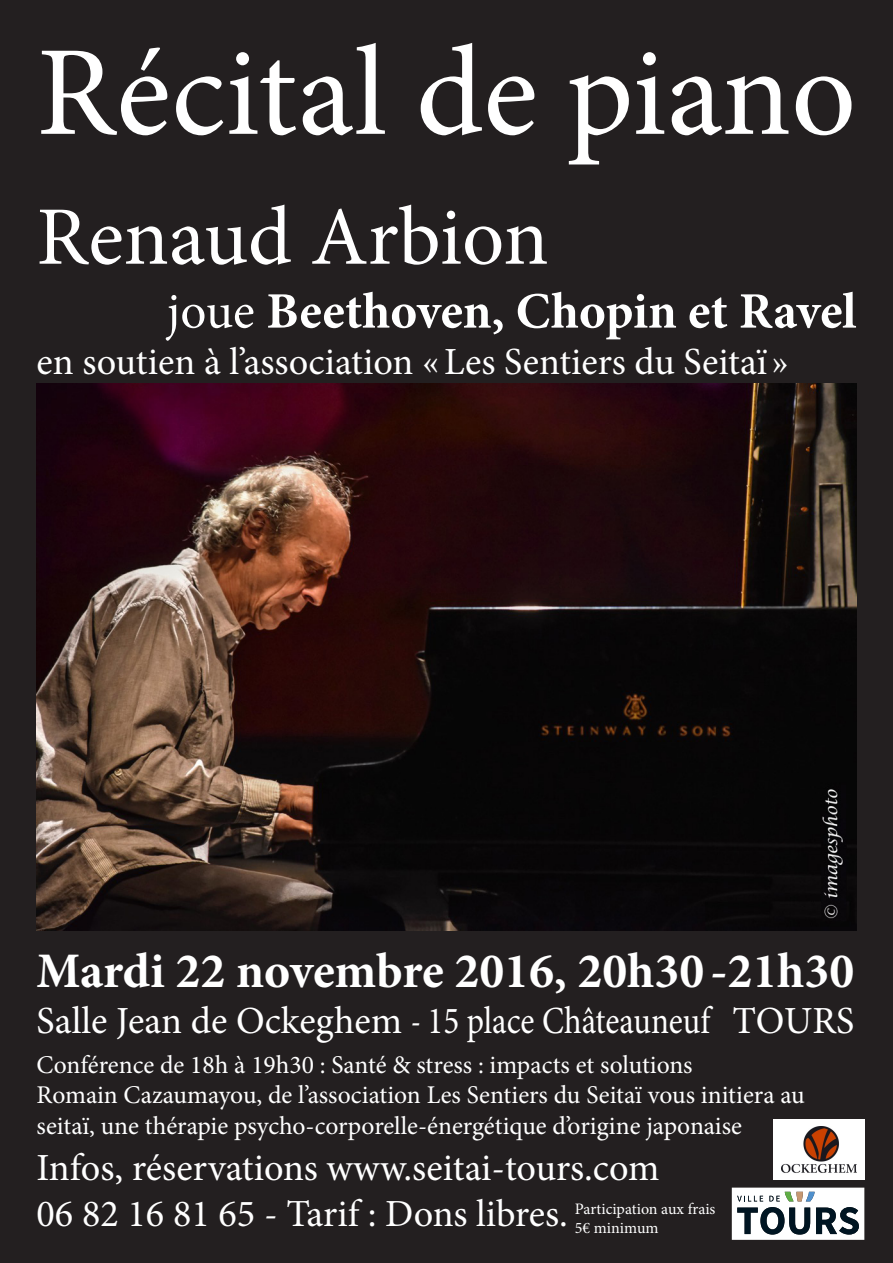
<style>
.page{position:relative;width:893px;height:1263px;background:#231f20}
.page>*{position:absolute;margin:0;border:0;box-sizing:border-box;transform-origin:0 0}
.t1{font:127.8px "Minion Pro";color:#fff}
.t2{font:83.1px "Minion Pro";color:#fff}
.t3{font:700 51.15px "Minion Pro";color:#fff}
.t4{font:700 49.8px "Minion Pro";color:#fff}
.t5{font:38.4px "Minion Pro";color:#fff}
.t6{font:25.5px/30.6px "Minion Pro";color:#fff}
.t7{font:15.9px/19.2px "Minion Pro";color:#fff}
.s1{font-weight:400}
</style>
<div class="page">
<img style="left:36px;top:384px;width:820px;height:547px">
<svg style="left:732px;top:1187px;width:132px;height:53px;background:#b7bdbf"></svg>
<div style="left:773px;top:1120px;width:91px;height:60px;background:#fff"></div>
<img style="left:781px;top:1126px;width:75px;height:47px">
<p class="t1" style="left:36px;top:7px;width:821px">Récital de piano</p>
<p class="t2" style="left:36px;top:181px;width:514px">Renaud Arbion</p>
<p class="t3" style="left:167px;top:275px;width:691px"><span class="s1">joue</span> Beethoven, Chopin et Ravel</p>
<p class="t5" style="left:36px;top:336px;width:754px">en soutien à l’association «Les Sentiers du Seitaï »</p>
<p class="t4" style="left:36px;top:936px;width:819px">Mardi 22 novembre 2016, 20h30 -21h30</p>
<p class="t5" style="left:36px;top:995px;width:819px">Salle Jean de Ockeghem - 15 place Châteauneuf TOURS</p>
<p class="t6" style="left:36px;top:1049px;width:658px">Conférence de 18h à 19h30 : Santé &amp; stress : impacts et solutions</p>
<p class="t6" style="left:36px;top:1080px;width:770px">Romain Cazaumayou, de l’association Les Sentiers du Seitaï vous initiera au seitaï, une thérapie psycho-corporelle-énergétique d’origine japonaise</p>
<p class="t5" style="left:36px;top:1142px;width:625px">Infos, réservations www.seitai-tours.com</p>
<p class="t5" style="left:36px;top:1188px;width:533px">06 82 16 81 65 - Tarif : Dons libres.</p>
<p class="t7" style="left:575px;top:1199px;width:142px">Participation aux frais<br>5€ minimum</p>
</div>
